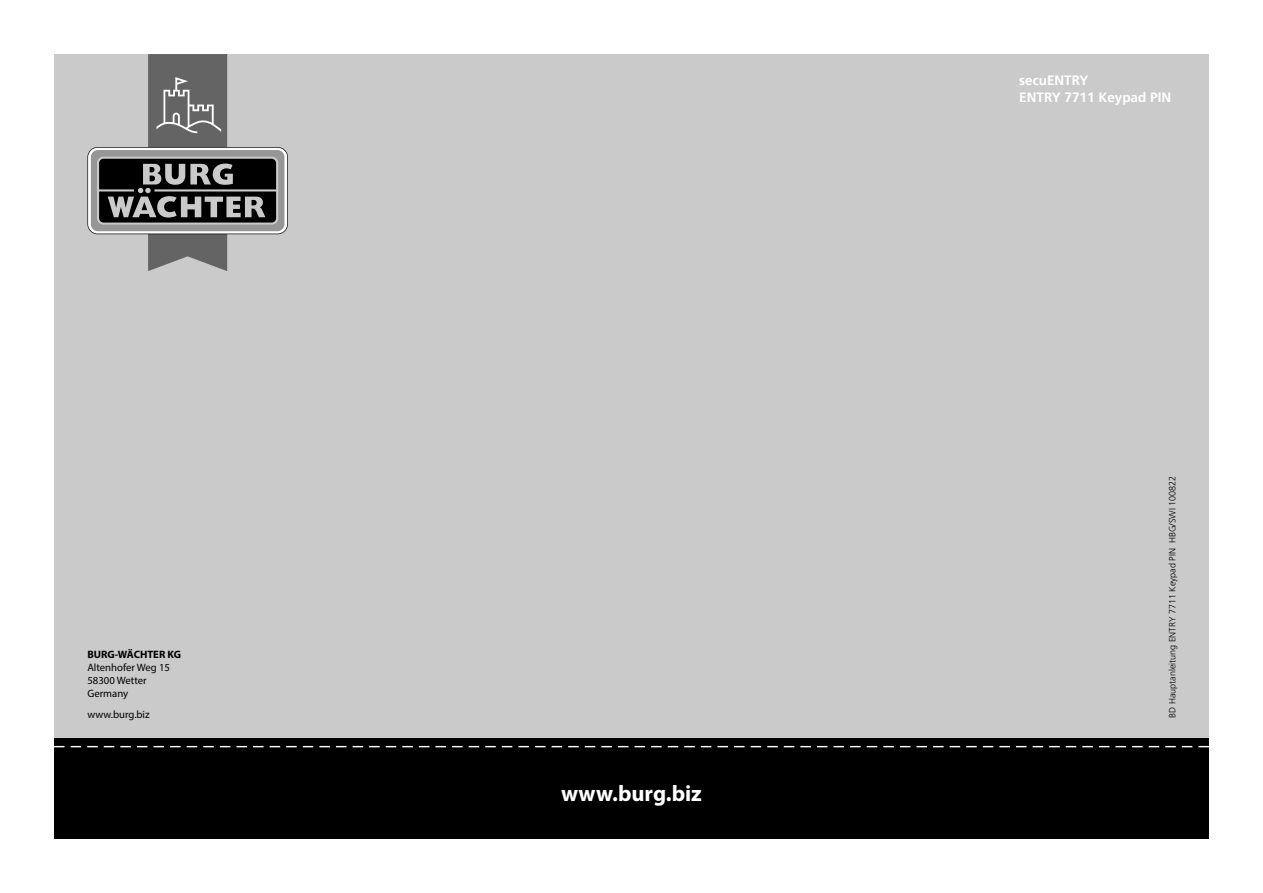
<style>
.page{position:relative;width:1263px;height:893px;background:#fff}
.page>*{position:absolute;margin:0;border:0;box-sizing:border-box;transform-origin:0 0}
.t1{font:700 22.5px "Myriad Pro";color:#fff}
.t2{font:700 13.5px/16.2px "Frutiger LT Pro";color:#fff}
.t3{font:10.65px/12.9px "Myriad Pro";color:#000}
.t4{font:700 10.65px "Myriad Pro";color:#000}
.t5{font:300 9px "Frutiger LT Pro";color:#000}
</style>
<div class="page">
<div style="left:54px;top:738px;width:1155px;height:101px;background:#000"></div>
<div style="left:54px;top:54px;width:1155px;height:684px;background:#cacaca"></div>
<svg style="left:54px;top:746px;width:1155px;height:1px"></svg>
<svg style="left:87px;top:54px;width:201px;height:217px"></svg>
<p class="t4" style="left:87px;top:648px;width:95px">BURG-WÄCHTER KG</p>
<p class="t3" style="left:87px;top:661px;width:84px">Altenhofer Weg 15<br>58300 Wetter<br>Germany</p>
<p class="t3" style="left:87px;top:707px;width:64px">www.burg.biz</p>
<h1 class="t1" style="left:561px;top:779px;width:142px">www.burg.biz</h1>
<h2 class="t2" style="left:1019px;top:73px;width:153px">secuENTRY<br>ENTRY 7711 Keypad PIN</h2>
<p class="t5" style="left:1167px;top:718px;width:243px;rotate:-90deg">BD Hauptanleitung ENTRY 7711 Keypad PIN HBG/SWI 100822</p>
</div>
